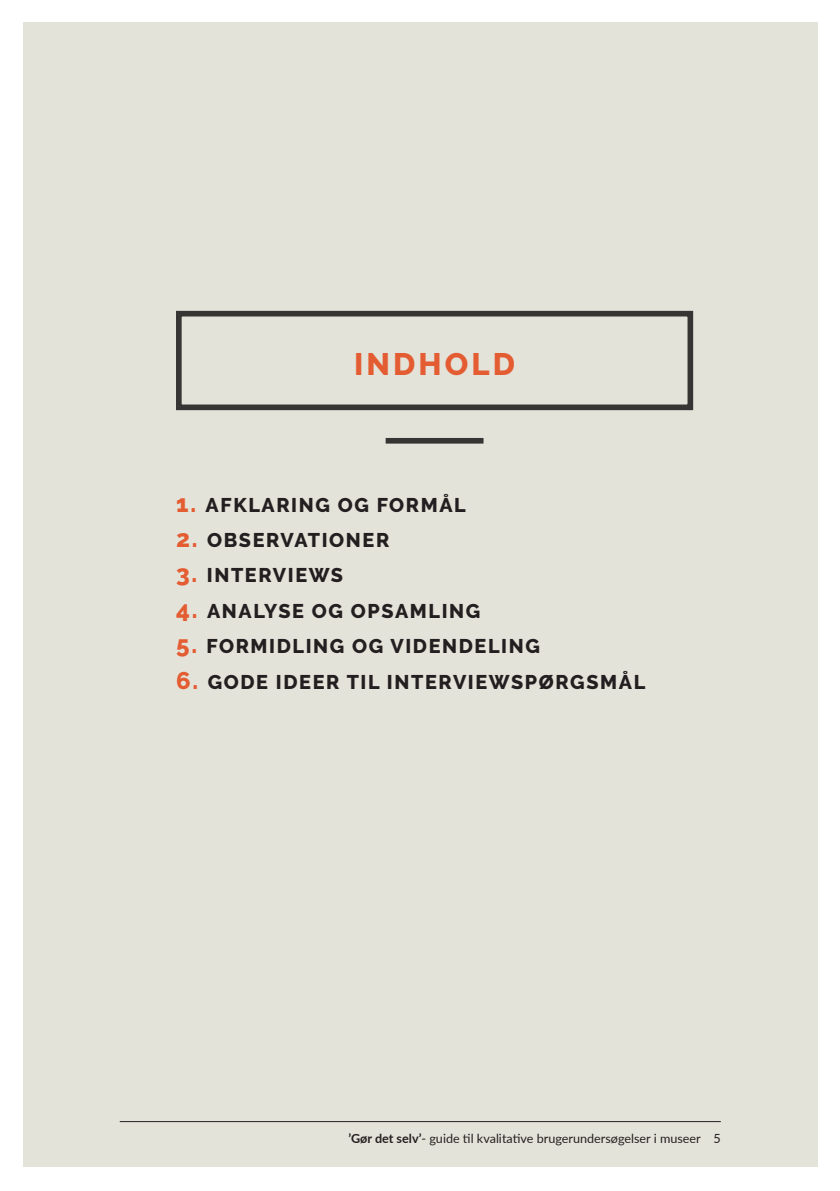
<style>
.page{position:relative;width:840px;height:1191px;background:#fff}
.page>*{position:absolute;margin:0;border:0;box-sizing:border-box;transform-origin:0 0}
.Header_-_Align_Cente{font:800 31px "Raleway";letter-spacing:.1em;color:#e45c32}
.Paragraph_Style_3{font:800 19.8px "Raleway";letter-spacing:.08em;color:#231f20}
.t1{font:12.6px "Lato";color:#231f20}
.s1{font-size:24px;color:#e45c32}
.s2{font-weight:700}
</style>
<div class="page">
<div style="left:23px;top:23px;width:793px;height:1144px;background:#e3e3da"></div>
<div style="left:176px;top:311px;width:516px;height:99px;border:6px solid #363533"></div>
<div style="left:385px;top:438px;width:98px;height:5px;background:#363533"></div>
<hr style="left:120px;top:1121px;width:600px;height:1px;background:#231f20">
<p class="Header_-_Align_Cente" style="left:354px;top:346px;width:162px">INDHOLD</p>
<p class="Paragraph_Style_3" style="left:176px;top:493px;width:291px"><span class="s1">1.</span> AFKLARING OG FORMÅL</p>
<p class="Paragraph_Style_3" style="left:176px;top:529px;width:215px"><span class="s1">2.</span> OBSERVATIONER</p>
<p class="Paragraph_Style_3" style="left:176px;top:564px;width:168px"><span class="s1">3.</span> INTERVIEWS</p>
<p class="Paragraph_Style_3" style="left:176px;top:599px;width:306px"><span class="s1">4.</span> ANALYSE OG OPSAMLING</p>
<p class="Paragraph_Style_3" style="left:176px;top:635px;width:365px"><span class="s1">5.</span> FORMIDLING OG VIDENDELING</p>
<p class="Paragraph_Style_3" style="left:176px;top:670px;width:470px"><span class="s1">6.</span> GODE IDEER TIL INTERVIEWSPØRGSMÅL</p>
<p class="t1" style="left:348px;top:1129px;width:373px"><span class="s2">’Gør det selv’</span>- guide til kvalitative brugerundersøgelser i museer 5</p>
</div>
